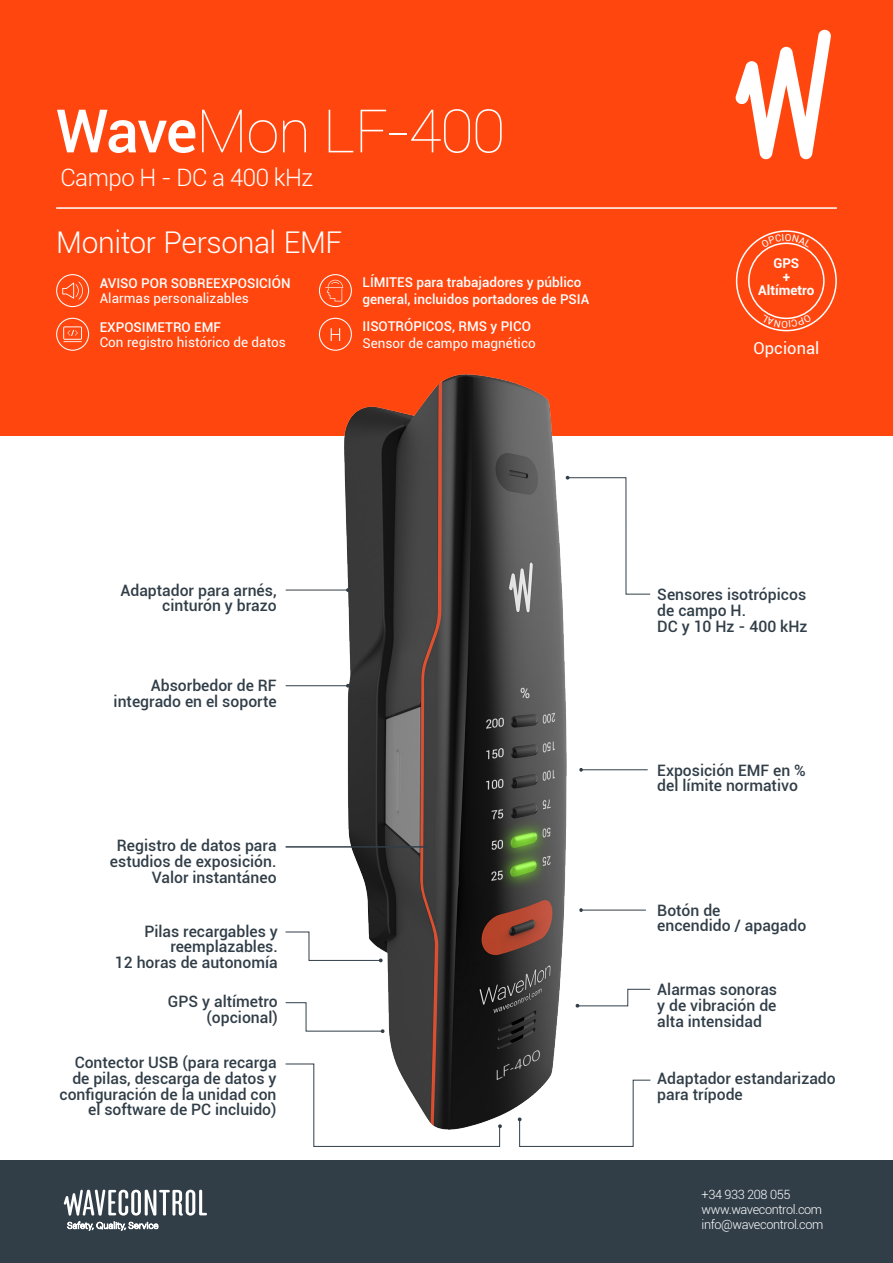
<style>
.page{position:relative;width:893px;height:1263px;background:#fff}
.page>*{position:absolute;margin:0;border:0;box-sizing:border-box;transform-origin:0 0}
.t1{font:100 60px "Roboto";letter-spacing:-.02em;color:#fff}
.t2{font:300 30px "Roboto";letter-spacing:-.01em;color:#fff}
.t3{font:300 24px "Roboto";letter-spacing:-.02em;color:#fff}
.t4{font:16.5px "Roboto";letter-spacing:.005em;color:#fff}
.t5{font:500 15.75px "Roboto";color:#313e48}
.t6{font:500 13.5px "Roboto";color:#fff}
.t7{font:13.5px "Roboto";color:#fff}
.t8{font:700 13.5px "Roboto";color:#fff}
.t9{font:300 12.75px "Roboto";letter-spacing:-.03em;color:#fff}
.s1{font-weight:500}
</style>
<div class="page">
<div style="left:0;top:0;width:893px;height:436px;background:#ff460f"></div>
<img style="left:344px;top:374px;width:222px;height:746px">
<hr style="left:56px;top:207px;width:781px;height:2px;background:#fff">
<svg style="left:735px;top:29px;width:96px;height:130px"></svg>
<hr style="left:286px;top:846px;width:140px;height:1px;background:#313e48">
<svg style="left:424px;top:845px;width:4px;height:4px"></svg>
<svg style="left:518px;top:1079px;width:133px;height:68px"></svg>
<hr style="left:286px;top:590px;width:62px;height:1px;background:#313e48">
<svg style="left:346px;top:588px;width:4px;height:4px"></svg>
<hr style="left:581px;top:769px;width:67px;height:1px;background:#313e48">
<svg style="left:579px;top:768px;width:4px;height:4px"></svg>
<hr style="left:581px;top:910px;width:65px;height:1px;background:#313e48">
<svg style="left:579px;top:908px;width:4px;height:4px"></svg>
<svg style="left:285px;top:1002px;width:99px;height:31px"></svg>
<svg style="left:576px;top:988px;width:75px;height:19px"></svg>
<svg style="left:566px;top:476px;width:85px;height:119px"></svg>
<svg style="left:285px;top:931px;width:98px;height:31px"></svg>
<svg style="left:285px;top:1063px;width:217px;height:84px"></svg>
<hr style="left:286px;top:685px;width:62px;height:1px;background:#313e48">
<svg style="left:346px;top:684px;width:4px;height:4px"></svg>
<svg style="left:56px;top:274px;width:33px;height:33px"></svg>
<svg style="left:56px;top:318px;width:33px;height:33px"></svg>
<svg style="left:319px;top:274px;width:33px;height:33px"></svg>
<svg style="left:319px;top:318px;width:33px;height:33px"></svg>
<div style="left:748px;top:243px;width:77px;height:76px;border:2px solid #fff;border-radius:50%"></div>
<div style="left:736px;top:230px;width:101px;height:101px;border:2px solid #fff;border-radius:50%"></div>
<div style="left:0;top:1161px;width:893px;height:102px;background:#313e48"></div>
<svg style="left:67px;top:1222px;width:91px;height:8px"></svg>
<svg style="left:64px;top:1189px;width:143px;height:27px"></svg>
<svg style="left:761px;top:314px;width:50px;height:14px"></svg>
<svg style="left:761px;top:234px;width:51px;height:13px"></svg>
<p class="t1" style="left:56px;top:89px;width:450px"><span class="s1">Wave</span>Mon LF-400</p>
<p class="t3" style="left:60px;top:161px;width:254px">Campo H - DC a 400 kHz</p>
<p class="t2" style="left:56px;top:221px;width:288px">Monitor Personal EMF</p>
<p class="t6" style="left:100px;top:274px;width:192px">AVISO POR SOBREEXPOSICIÓN</p>
<p class="t7" style="left:100px;top:289px;width:151px">Alarmas personalizables</p>
<p class="t6" style="left:363px;top:273px;width:220px">LÍMITES para trabajadores y público</p>
<p class="t6" style="left:363px;top:289px;width:228px">general, incluidos portadores de PSIA</p>
<p class="t8" style="left:773px;top:254px;width:27px">GPS</p>
<p class="t8" style="left:783px;top:267px;width:9px">+</p>
<p class="t8" style="left:758px;top:281px;width:58px">Altímetro</p>
<p class="t6" style="left:100px;top:317px;width:123px">EXPOSIMETRO EMF</p>
<p class="t7" style="left:100px;top:333px;width:188px">Con registro histórico de datos</p>
<p class="t6" style="left:363px;top:317px;width:170px">IISOTRÓPICOS, RMS y PICO</p>
<p class="t7" style="left:363px;top:333px;width:175px">Sensor de campo magnético</p>
<p class="t4" style="left:753px;top:337px;width:67px">Opcional</p>
<p class="t5" style="left:120px;top:579px;width:158px">Adaptador para arnés,</p>
<p class="t5" style="left:162px;top:595px;width:116px">cinturón y brazo</p>
<p class="t5" style="left:151px;top:675px;width:127px">Absorbedor de RF</p>
<p class="t5" style="left:114px;top:690px;width:164px">integrado en el soporte</p>
<p class="t5" style="left:117px;top:834px;width:161px">Registro de datos para</p>
<p class="t5" style="left:110px;top:850px;width:168px">estudios de exposición.</p>
<p class="t5" style="left:152px;top:866px;width:126px">Valor instantáneo</p>
<p class="t5" style="left:144px;top:920px;width:135px">Pilas recargables y</p>
<p class="t5" style="left:170px;top:936px;width:109px">reemplazables.</p>
<p class="t5" style="left:115px;top:951px;width:164px">12 horas de autonomía</p>
<p class="t5" style="left:168px;top:991px;width:111px">GPS y altímetro</p>
<p class="t5" style="left:207px;top:1006px;width:73px">(opcional)</p>
<p class="t5" style="left:75px;top:1051px;width:203px">Contector USB (para recarga</p>
<p class="t5" style="left:72px;top:1067px;width:206px">de pilas, descarga de datos y</p>
<p class="t5" style="left:60px;top:1083px;width:219px">configuración de la unidad con</p>
<p class="t5" style="left:88px;top:1099px;width:190px">el software de PC incluido)</p>
<p class="t5" style="left:657px;top:583px;width:150px">Sensores isotrópicos</p>
<p class="t5" style="left:657px;top:599px;width:90px">de campo H.</p>
<p class="t5" style="left:657px;top:615px;width:152px">DC y 10 Hz - 400 kHz</p>
<p class="t5" style="left:657px;top:759px;width:150px">Exposición EMF en %</p>
<p class="t5" style="left:657px;top:775px;width:142px">del límite normativo</p>
<p class="t5" style="left:657px;top:899px;width:65px">Botón de</p>
<p class="t5" style="left:657px;top:915px;width:150px">encendido / apagado</p>
<p class="t5" style="left:657px;top:978px;width:121px">Alarmas sonoras</p>
<p class="t5" style="left:657px;top:994px;width:121px">y de vibración de</p>
<p class="t5" style="left:657px;top:1010px;width:106px">alta intensidad</p>
<p class="t5" style="left:657px;top:1067px;width:180px">Adaptador estandarizado</p>
<p class="t5" style="left:657px;top:1083px;width:87px">para trípode</p>
<p class="t9" style="left:702px;top:1186px;width:90px">+34 933 208 055</p>
<p class="t9" style="left:702px;top:1201px;width:122px">www.wavecontrol.com</p>
<p class="t9" style="left:702px;top:1216px;width:123px">info@wavecontrol.com</p>
</div>
